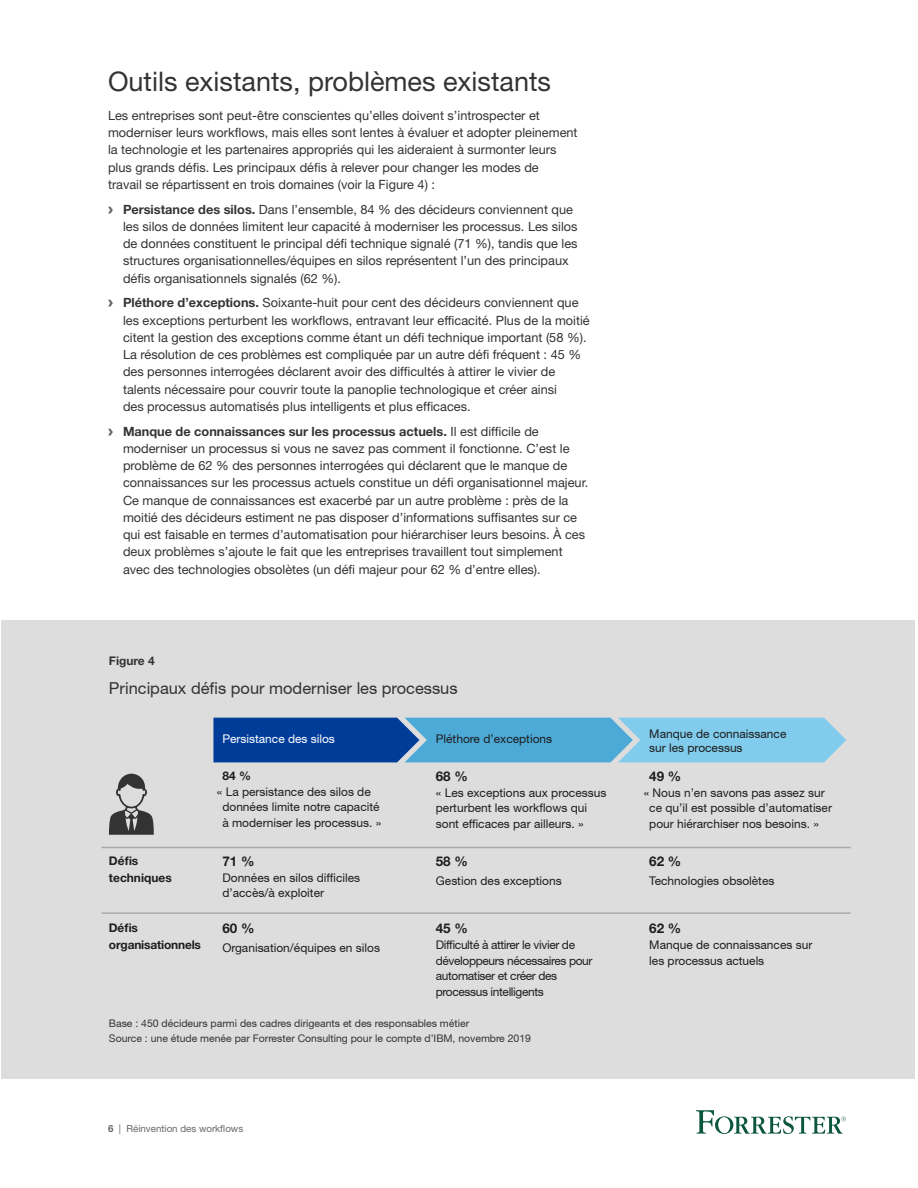
<style>
.page{position:relative;width:918px;height:1188px;background:#fff}
.page>*{position:absolute;margin:0;border:0;box-sizing:border-box;transform-origin:0 0}
.Heading_2{font:27px "Helvetica Neue LT Std";color:#333}
.t1{font:16.35px "Helvetica Neue LT Std";color:#333}
.t2{font:700 13.5px "Helvetica Neue LT Std";color:#1e1e1e}
.t3{font:12.75px/17.2px "Helvetica Neue LT Std";color:#333}
.t4{font:12px/15.6px "Helvetica Neue LT Std";color:#1e1e1e}
.t5{font:12px/15.6px "Helvetica Neue LT Std";letter-spacing:-.03em;color:#1e1e1e}
.t6{font:700 12px/17.1px "Helvetica Neue LT Std";letter-spacing:-.015em;color:#1e1e1e}
.t7{font:12px "Helvetica Neue LT Std";color:#fff}
.t8{font:700 12px "Helvetica Neue LT Std";color:#333}
.t9{font:10.5px/15px "Helvetica Neue LT Std";color:#333}
.t10{font:9.75px "Helvetica Neue LT Std";color:#666}
.s1{font-family:"Arial";font-weight:900;font-size:15px;color:#666}
.s2{font-weight:700}
</style>
<div class="page">
<svg style="left:696px;top:1110px;width:150px;height:24px"></svg>
<div style="left:2px;top:621px;width:913px;height:458px;background:#ddd"></div>
<hr style="left:102px;top:847px;width:749px;height:1px;background:#aaa">
<hr style="left:102px;top:912px;width:749px;height:2px;background:#aaa">
<svg style="left:213px;top:718px;width:633px;height:44px;background:#4c95cb"></svg>
<svg style="left:109px;top:774px;width:45px;height:61px"></svg>
<p class="Heading_2" style="left:108px;top:66px;width:445px">Outils existants, problèmes existants</p>
<p class="t3" style="left:108px;top:106px;width:471px">Les entreprises sont peut-être conscientes qu’elles doivent s’introspecter et moderniser leurs workflows, mais elles sont lentes à évaluer et adopter pleinement la technologie et les partenaires appropriés qui les aideraient à surmonter leurs plus grands défis. Les principaux défis à relever pour changer les modes de<br>travail se répartissent en trois domaines (voir la Figure 4) :</p>
<p class="t3" style="left:123px;top:200px;width:456px;text-indent:-15px"><span class="s1">›</span> <span class="s2">Persistance des silos.</span> Dans l’ensemble, 84 % des décideurs conviennent que les silos de données limitent leur capacité à moderniser les processus. Les silos de données constituent le principal défi technique signalé (71 %), tandis que les structures organisationnelles/équipes en silos représentent l’un des principaux défis organisationnels signalés (62 %).</p>
<p class="t3" style="left:123px;top:294px;width:468px;text-indent:-15px"><span class="s1">›</span> <span class="s2">Pléthore d’exceptions.</span> Soixante-huit pour cent des décideurs conviennent que les exceptions perturbent les workflows, entravant leur efficacité. Plus de la moitié citent la gestion des exceptions comme étant un défi technique important (58 %).<br>La résolution de ces problèmes est compliquée par un autre défi fréquent : 45 % des personnes interrogées déclarent avoir des difficultés à attirer le vivier de talents nécessaire pour couvrir toute la panoplie technologique et créer ainsi<br>des processus automatisés plus intelligents et plus efficaces.</p>
<p class="t3" style="left:123px;top:422px;width:467px;text-indent:-15px"><span class="s1">›</span> <span class="s2">Manque de connaissances sur les processus actuels.</span> Il est difficile de moderniser un processus si vous ne savez pas comment il fonctionne. C’est le problème de 62 % des personnes interrogées qui déclarent que le manque de connaissances sur les processus actuels constitue un défi organisationnel majeur.<br>Ce manque de connaissances est exacerbé par un autre problème : près de la moitié des décideurs estiment ne pas disposer d’informations suffisantes sur ce qui est faisable en termes d’automatisation pour hiérarchiser leurs besoins. À ces deux problèmes s’ajoute le fait que les entreprises travaillent tout simplement avec des technologies obsolètes (un défi majeur pour 62 % d’entre elles).</p>
<p class="t8" style="left:109px;top:653px;width:47px">Figure 4</p>
<p class="t1" style="left:109px;top:678px;width:350px">Principaux défis pour moderniser les processus</p>
<p class="t6" style="left:109px;top:852px;width:64px">Défis techniques</p>
<p class="t7" style="left:222px;top:732px;width:114px">Persistance des silos</p>
<p class="t4" style="left:436px;top:731px;width:118px">Pléthore d’exceptions</p>
<p class="t6" style="left:222px;top:767px;width:30px">84 %</p>
<p class="t4" style="left:217px;top:783px;width:155px">« La persistance des silos de</p>
<p class="t4" style="left:222px;top:799px;width:159px">données limite notre capacité</p>
<p class="t4" style="left:222px;top:815px;width:160px">à moderniser les processus. »</p>
<p class="t2" style="left:436px;top:768px;width:34px">68 %</p>
<p class="t4" style="left:436px;top:784px;width:172px">« Les exceptions aux processus perturbent les workflows qui sont efficaces par ailleurs. »</p>
<p class="t2" style="left:222px;top:853px;width:34px">71 %</p>
<p class="t4" style="left:222px;top:870px;width:139px">Données en silos difficiles d’accès/à exploiter</p>
<p class="t2" style="left:436px;top:853px;width:34px">58 %</p>
<p class="t4" style="left:436px;top:872px;width:127px">Gestion des exceptions</p>
<p class="t6" style="left:109px;top:919px;width:94px">Défis organisationnels</p>
<p class="t2" style="left:222px;top:920px;width:34px">60 %</p>
<p class="t4" style="left:222px;top:940px;width:159px">Organisation/équipes en silos</p>
<p class="t2" style="left:436px;top:920px;width:34px">45 %</p>
<p class="t5" style="left:436px;top:937px;width:158px">Difficulté à attirer le vivier de développeurs nécessaires pour automatiser et créer des processus intelligents</p>
<p class="t9" style="left:109px;top:1015px;width:424px">Base : 450 décideurs parmi des cadres dirigeants et des responsables métier<br>Source : une étude menée par Forrester Consulting pour le compte d’IBM, novembre 2019</p>
<p class="t10" style="left:108px;top:1123px;width:137px"><span class="s2">6</span> | Réinvention des workflows</p>
<p class="t4" style="left:649px;top:727px;width:139px;line-height:13.5px">Manque de connaissance sur les processus</p>
<p class="t2" style="left:649px;top:768px;width:34px">49 %</p>
<p class="t4" style="left:649px;top:784px;width:184px;text-indent:-6px">« Nous n’en savons pas assez sur ce qu’il est possible d’automatiser pour hiérarchiser nos besoins. »</p>
<p class="t2" style="left:649px;top:853px;width:34px">62 %</p>
<p class="t4" style="left:649px;top:872px;width:127px">Technologies obsolètes</p>
<p class="t2" style="left:649px;top:920px;width:34px">62 %</p>
<p class="t4" style="left:649px;top:937px;width:165px">Manque de connaissances sur les processus actuels</p>
</div>
